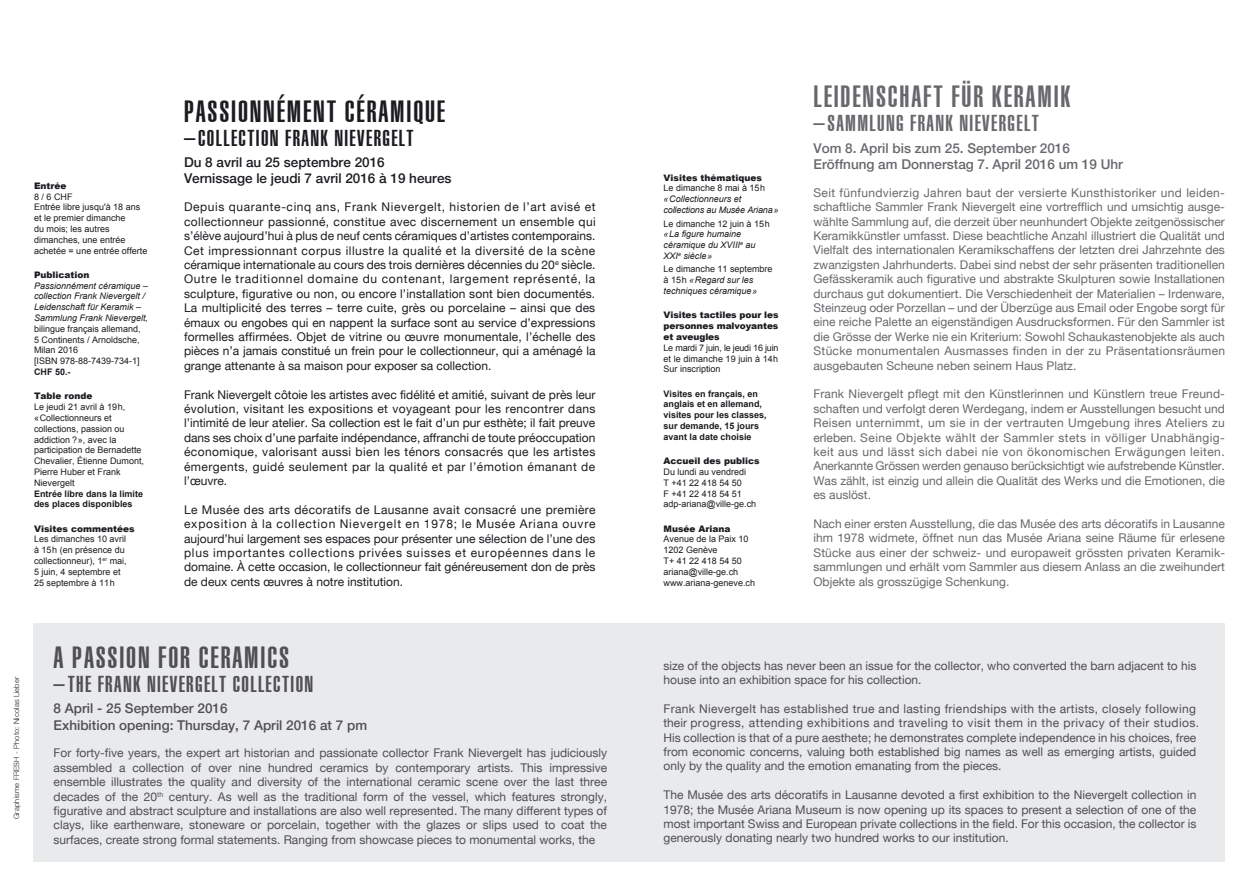
<style>
.page{position:relative;width:1259px;height:893px;background:#fff}
.page>*{position:absolute;margin:0;border:0;box-sizing:border-box;transform-origin:0 0}
.t1{font:900 extra-condensed 30px "Helvetica";letter-spacing:.06em;color:#1b1c20}
.t2{font:900 extra-condensed 30px "Helvetica";letter-spacing:.06em;color:#68676c}
.t3{font:900 extra-condensed 30px "Helvetica";letter-spacing:.06em;color:#504f53}
.t4{font:900 extra-condensed 22.5px "Helvetica";letter-spacing:.06em;color:#504f53}
.t5{font:900 extra-condensed 22.5px "Helvetica";letter-spacing:.06em;color:#1b1c20}
.t6{font:900 extra-condensed 22.5px "Helvetica";letter-spacing:.06em;color:#68676c}
.t7{font:500 13.5px/16.2px "Helvetica Neue LT";color:#68676c}
.t8{font:500 13.5px/16.2px "Helvetica Neue LT";color:#504f53}
.t9{font:500 13.5px/16.2px "Helvetica Neue LT";color:#1b1c20}
.t10{font:12px/14.4px "Helvetica Neue LT";color:#68676c;text-align:justify}
.t11{font:12px/14.4px "Helvetica Neue LT";color:#1b1c20;text-align:justify}
.t12{font:12px/14.4px "Helvetica Neue LT";color:#504f53;text-align:justify}
.t13{font:9px/10.8px "Arial";color:#1b1c20}
.t14{font:italic 9px/10.8px "Arial";color:#1b1c20}
.t15{font:700 9px/10.8px "Arial";color:#1b1c20}
.t16{font:900 9px/10.8px "Arial";color:#1b1c20;text-align:justify}
.t17{font:300 7.5px "Helvetica Neue LT";letter-spacing:.02em;color:#1b1c20}
.s1{font-style:normal}
</style>
<div class="page">
<div style="left:33px;top:623px;width:1192px;height:238px;background:#e9eaeb"></div>
<p class="t16" style="left:34px;top:180px;width:34px">Entrée</p>
<p class="t13" style="left:34px;top:191px;width:115px">8 / 6 CHF<br>Entrée libre jusqu'à 18 ans et le premier dimanche<br>du mois; les autres dimanches, une entrée achetée = une entrée offerte</p>
<p class="t16" style="left:34px;top:269px;width:57px">Publication</p>
<p class="t14" style="left:34px;top:280px;width:116px">Passionnément céramique – collection Frank Nievergelt /<br>Leidenschaft für Keramik –<br>Sammlung Frank Nievergelt,</p>
<p class="t13" style="left:34px;top:323px;width:108px">bilingue français allemand,<br>5 Continents / Arnoldsche,<br>Milan 2016<br>[ISBN 978-88-7439-734-1]</p>
<p class="t15" style="left:34px;top:367px;width:38px">CHF 50.-</p>
<p class="t16" style="left:34px;top:391px;width:60px">Table ronde</p>
<p class="t13" style="left:34px;top:402px;width:112px">Le jeudi 21 avril à 19h, «Collectionneurs et collections, passion ou addiction ?», avec la participation de Bernadette<br>Chevalier, Étienne Dumont,<br>Pierre Huber et Frank<br>Nievergelt</p>
<p class="t15" style="left:34px;top:488px;width:111px">Entrée libre dans la limite des places disponibles</p>
<p class="t16" style="left:34px;top:523px;width:102px">Visites commentées</p>
<p class="t13" style="left:34px;top:534px;width:94px">Les dimanches 10 avril à 15h (en présence du collectionneur), 1<sup>er</sup> mai,<br>5 juin, 4 septembre et<br>25 septembre à 11h</p>
<h1 class="t1" style="left:184px;top:94px;width:263px">PASSIONNÉMENT CÉRAMIQUE</h1>
<h2 class="t5" style="left:184px;top:125px;width:231px">–COLLECTION FRANK NIEVERGELT</h2>
<p class="t9" style="left:184px;top:154px;width:269px">Du 8 avril au 25 septembre 2016<br>Vernissage le jeudi 7 avril 2016 à 19 heures</p>
<p class="t11" style="left:184px;top:200px;width:413px">Depuis quarante-cinq ans, Frank Nievergelt, historien de l’art avisé et collectionneur passionné, constitue avec discernement un ensemble qui s’élève aujourd’hui à plus de neuf cents céramiques d’artistes contemporains.<br>Cet impressionnant corpus illustre la qualité et la diversité de la scène céramique internationale au cours des trois dernières décennies du 20<sup>e</sup> siècle.<br>Outre le traditionnel domaine du contenant, largement représenté, la sculpture, figurative ou non, ou encore l’installation sont bien documentés.<br>La multiplicité des terres – terre cuite, grès ou porcelaine – ainsi que des émaux ou engobes qui en nappent la surface sont au service d’expressions formelles affirmées. Objet de vitrine ou œuvre monumentale, l’échelle des pièces n’a jamais constitué un frein pour le collectionneur, qui a aménagé la grange attenante à sa maison pour exposer sa collection.</p>
<p class="t11" style="left:184px;top:387px;width:413px">Frank Nievergelt côtoie les artistes avec fidélité et amitié, suivant de près leur évolution, visitant les expositions et voyageant pour les rencontrer dans l’intimité de leur atelier. Sa collection est le fait d’un pur esthète; il fait preuve dans ses choix d’une parfaite indépendance, affranchi de toute préoccupation économique, valorisant aussi bien les ténors consacrés que les artistes émergents, guidé seulement par la qualité et par l’émotion émanant de l’œuvre.</p>
<p class="t11" style="left:184px;top:502px;width:413px">Le Musée des arts décoratifs de Lausanne avait consacré une première exposition à la collection Nievergelt en 1978; le Musée Ariana ouvre aujourd’hui largement ses espaces pour présenter une sélection de l’une des plus importantes collections privées suisses et européennes dans le domaine. À cette occasion, le collectionneur fait généreusement don de près de deux cents œuvres à notre institution.</p>
<p class="t17" style="left:12px;top:819px;width:144px;rotate:-90deg">Graphisme FRESH - Photo: Nicolas Lieber</p>
<h1 class="t3" style="left:54px;top:640px;width:237px">A PASSION FOR CERAMICS</h1>
<h2 class="t4" style="left:54px;top:671px;width:261px">–THE FRANK NIEVERGELT COLLECTION</h2>
<p class="t8" style="left:54px;top:700px;width:315px">8 April - 25 September 2016<br>Exhibition opening: Thursday, 7 April 2016 at 7 pm</p>
<p class="t12" style="left:54px;top:746px;width:555px">For forty-five years, the expert art historian and passionate collector Frank Nievergelt has judiciously assembled a collection of over nine hundred ceramics by contemporary artists. This impressive ensemble illustrates the quality and diversity of the international ceramic scene over the last three decades of the 20<sup>th</sup> century. As well as the traditional form of the vessel, which features strongly, figurative and abstract sculpture and installations are also well represented. The many different types of clays, like earthenware, stoneware or porcelain, together with the glazes or slips used to coat the surfaces, create strong formal statements. Ranging from showcase pieces to monumental works, the</p>
<p class="t16" style="left:663px;top:172px;width:100px">Visites thématiques</p>
<p class="t13" style="left:663px;top:183px;width:103px">Le dimanche 8 mai à 15h</p>
<p class="t14" style="left:663px;top:194px;width:116px">«Collectionneurs et collections au Musée Ariana»</p>
<p class="t13" style="left:663px;top:218px;width:108px">Le dimanche 12 juin à 15h</p>
<p class="t14" style="left:663px;top:229px;width:93px">«La figure humaine céramique du XVIII<sup>e</sup> au<br>XXI<sup>e</sup> siècle»</p>
<p class="t14" style="left:663px;top:264px;width:111px"><span class="s1">Le dimanche 11 septembre à 15h</span> «Regard sur les techniques céramique»</p>
<p class="t16" style="left:663px;top:310px;width:117px">Visites tactiles pour les personnes malvoyantes et aveugles</p>
<p class="t13" style="left:663px;top:342px;width:116px;text-align:justify">Le mardi 7 juin, le jeudi 16 juin et le dimanche 19 juin à 14h Sur inscription</p>
<p class="t15" style="left:663px;top:388px;width:105px">Visites en français, en anglais et en allemand, visites pour les classes, sur demande, 15 jours avant la date choisie</p>
<p class="t16" style="left:663px;top:456px;width:98px">Accueil des publics</p>
<p class="t13" style="left:663px;top:466px;width:94px">Du lundi au vendredi<br>T +41 22 418 54 50<br>F +41 22 418 54 51 adp-ariana@ville-ge.ch</p>
<p class="t16" style="left:663px;top:523px;width:69px">Musée Ariana</p>
<p class="t13" style="left:663px;top:534px;width:93px">Avenue de la Paix 10<br>1202 Genève<br>T+ 41 22 418 54 50 ariana@ville-ge.ch www.ariana-geneve.ch</p>
<h1 class="t2" style="left:813px;top:79px;width:258px">LEIDENSCHAFT FÜR KERAMIK</h1>
<h2 class="t6" style="left:813px;top:110px;width:227px">–SAMMLUNG FRANK NIEVERGELT</h2>
<p class="t7" style="left:813px;top:140px;width:311px">Vom 8. April bis zum 25. September 2016<br>Eröffnung am Donnerstag 7. April 2016 um 19 Uhr</p>
<p class="t10" style="left:813px;top:185px;width:413px">Seit fünfundvierzig Jahren baut der versierte Kunsthistoriker und leiden&shy;schaftliche Sammler Frank Nievergelt eine vortrefflich und umsichtig ausge&shy;wählte Sammlung auf, die derzeit über neunhundert Objekte zeitgenössischer Keramikkünstler umfasst. Diese beachtliche Anzahl illustriert die Qualität und Vielfalt des internationalen Keramikschaffens der letzten drei Jahrzehnte des zwanzigsten Jahrhunderts. Dabei sind nebst der sehr präsenten traditionellen Gefässkeramik auch figurative und abstrakte Skulpturen sowie Installationen durchaus gut dokumentiert. Die Verschiedenheit der Materialien – Irdenware, Steinzeug oder Porzellan – und der Überzüge aus Email oder Engobe sorgt für eine reiche Palette an eigenständigen Ausdrucksformen. Für den Sammler ist die Grösse der Werke nie ein Kriterium: Sowohl Schaukastenobjekte als auch Stücke monumentalen Ausmasses finden in der zu Präsentationsräumen ausgebauten Scheune neben seinem Haus Platz.</p>
<p class="t10" style="left:813px;top:387px;width:413px">Frank Nievergelt pflegt mit den Künstlerinnen und Künstlern treue Freund&shy;schaften und verfolgt deren Werdegang, indem er Ausstellungen besucht und Reisen unternimmt, um sie in der vertrauten Umgebung ihres Ateliers zu erleben. Seine Objekte wählt der Sammler stets in völliger Unabhängig&shy;keit aus und lässt sich dabei nie von ökonomischen Erwägungen leiten.<br>Anerkannte Grössen werden genauso berücksichtigt wie aufstrebende Künstler.<br>Was zählt, ist einzig und allein die Qualität des Werks und die Emotionen, die es auslöst.</p>
<p class="t10" style="left:813px;top:516px;width:413px">Nach einer ersten Ausstellung, die das Musée des arts décoratifs in Lausanne ihm 1978 widmete, öffnet nun das Musée Ariana seine Räume für erlesene Stücke aus einer der schweiz- und europaweit grössten privaten Keramik&shy;sammlungen und erhält vom Sammler aus diesem Anlass an die zweihundert Objekte als grosszügige Schenkung.</p>
<p class="t12" style="left:663px;top:658px;width:534px">size of the objects has never been an issue for the collector, who converted the barn adjacent to his house into an exhibition space for his collection.</p>
<p class="t12" style="left:663px;top:701px;width:537px;text-align:left">Frank Nievergelt has established true and lasting friendships with the artists, closely following their progress, attending exhibitions and traveling to visit them in the privacy of their studios.<br>His collection is that of a pure aesthete; he demonstrates complete independence in his choices, free from economic concerns, valuing both established big names as well as emerging artists, guided only by the quality and the emotion emanating from the pieces.</p>
<p class="t12" style="left:663px;top:788px;width:534px">The Musée des arts décoratifs in Lausanne devoted a first exhibition to the Nievergelt collection in 1978; the Musée Ariana Museum is now opening up its spaces to present a selection of one of the most important Swiss and European private collections in the field. For this occasion, the collector is generously donating nearly two hundred works to our institution.</p>
</div>
